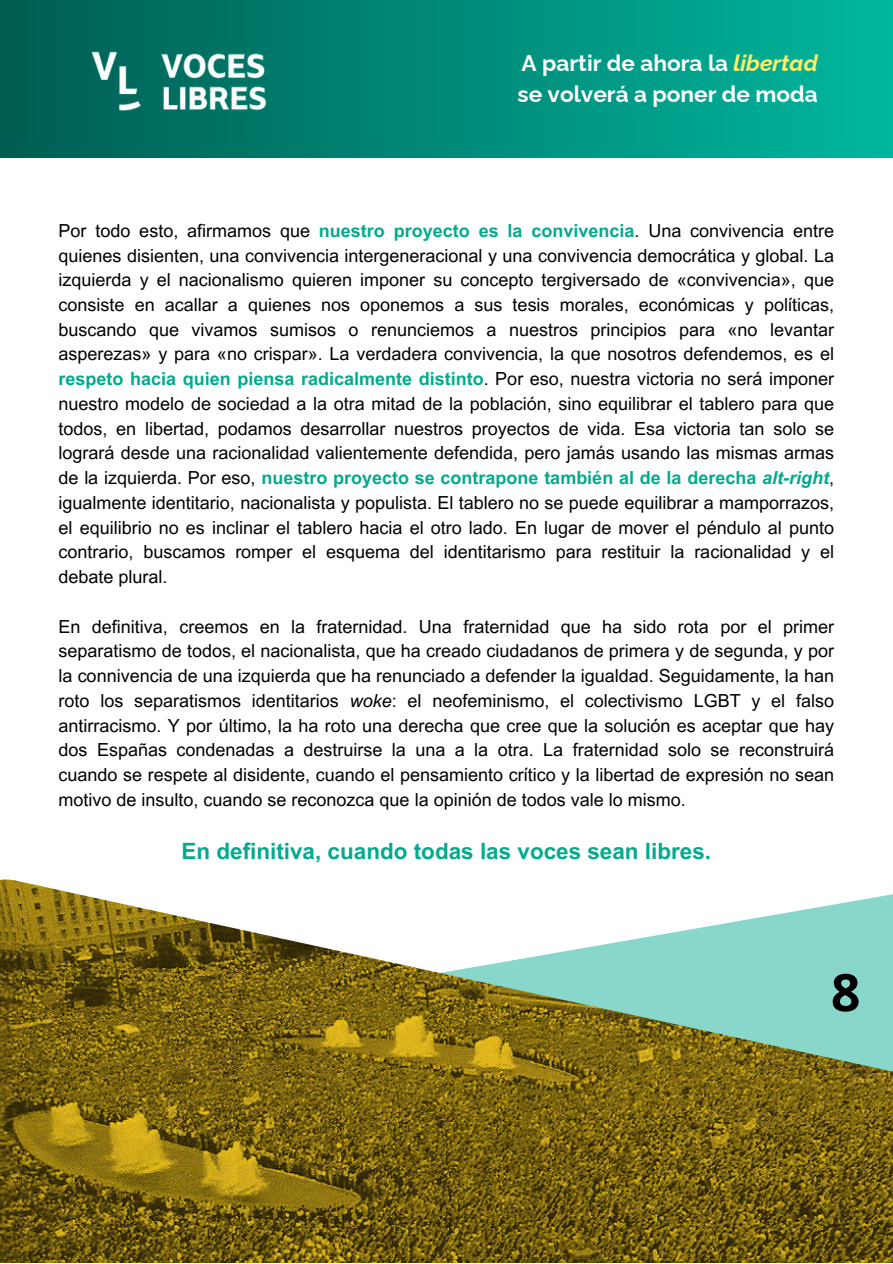
<style>
.page{position:relative;width:893px;height:1264px;background:#fff}
.page>*{position:absolute;margin:0;border:0;box-sizing:border-box;transform-origin:0 0}
.t1{font:700 51.75px "Open Sans";color:#000}
.t2{font:700 22.65px "Raleway";color:#fff}
.t3{font:700 22.5px "Arial MT Pro";color:#03aa8e}
.t4{font:18px/24.8px "Arial MT Pro";color:#000;text-align:justify}
.s1{font-style:italic;color:#fff069}
.s2{font-weight:700;color:#03aa8e}
.s3{font-weight:700;font-style:italic;color:#03aa8e}
.s4{font-style:italic}
</style>
<div class="page">
<img style="left:0;top:879px;width:892px;height:383px">
<div style="left:0;top:0;width:892px;height:157px;background:linear-gradient(to right,#005d52,#00b69d)"></div>
<img style="left:89px;top:50px;width:180px;height:65px">
<p class="t2" style="left:521px;top:50px;width:298px">A partir de ahora la <span class="s1">libertad</span></p>
<p class="t2" style="left:517px;top:81px;width:302px">se volverá a poner de moda</p>
<p class="t4" style="left:59px;top:220px;width:777px">Por todo esto, afirmamos que <span class="s2">nuestro proyecto es la convivencia</span>. Una convivencia entre quienes disienten, una convivencia intergeneracional y una convivencia democrática y global. La izquierda y el nacionalismo quieren imponer su concepto tergiversado de «convivencia», que consiste en acallar a quienes nos oponemos a sus tesis morales, económicas y políticas, buscando que vivamos sumisos o renunciemos a nuestros principios para «no levantar asperezas» y para «no crispar». La verdadera convivencia, la que nosotros defendemos, es el <span class="s2">respeto hacia quien piensa radicalmente distinto</span>. Por eso, nuestra victoria no será imponer nuestro modelo de sociedad a la otra mitad de la población, sino equilibrar el tablero para que todos, en libertad, podamos desarrollar nuestros proyectos de vida. Esa victoria tan solo se logrará desde una racionalidad valientemente defendida, pero jamás usando las mismas armas de la izquierda. Por eso, <span class="s2">nuestro proyecto se contrapone también al de la derecha</span> <span class="s3">alt-right</span>, igualmente identitario, nacionalista y populista. El tablero no se puede equilibrar a mamporrazos, el equilibrio no es inclinar el tablero hacia el otro lado. En lugar de mover el péndulo al punto contrario, buscamos romper el esquema del identitarismo para restituir la racionalidad y el debate plural.</p>
<p class="t4" style="left:59px;top:616px;width:777px">En definitiva, creemos en la fraternidad. Una fraternidad que ha sido rota por el primer separatismo de todos, el nacionalista, que ha creado ciudadanos de primera y de segunda, y por la connivencia de una izquierda que ha renunciado a defender la igualdad. Seguidamente, la han roto los separatismos identitarios <span class="s4">woke</span>: el neofeminismo, el colectivismo LGBT y el falso antirracismo. Y por último, la ha roto una derecha que cree que la solución es aceptar que hay dos Españas condenadas a destruirse la una a la otra. La fraternidad solo se reconstruirá cuando se respete al disidente, cuando el pensamiento crítico y la libertad de expresión no sean motivo de insulto, cuando se reconozca que la opinión de todos vale lo mismo.</p>
<p class="t3" style="left:181px;top:842px;width:531px">En definitiva, cuando todas las voces sean libres.</p>
<p class="t1" style="left:830px;top:955px;width:31px">8</p>
</div>
